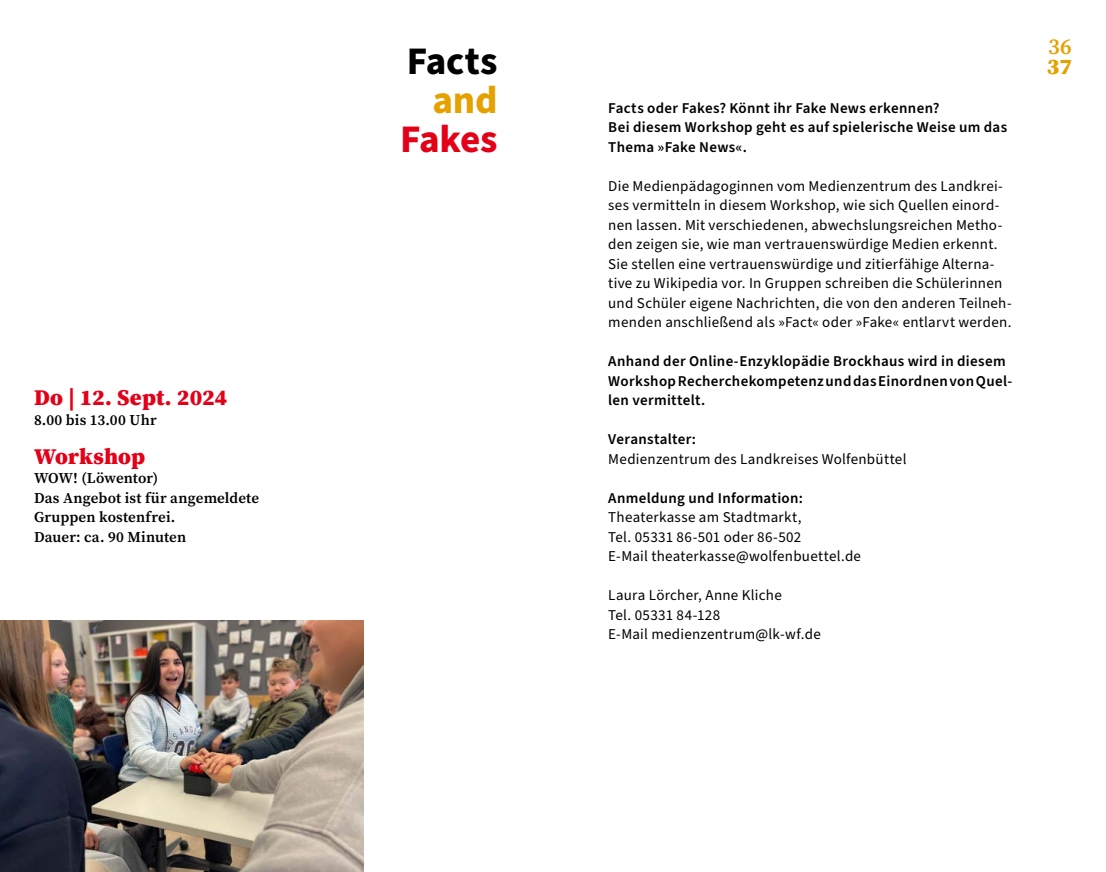
<style>
.page{position:relative;width:1106px;height:872px;background:#fff}
.page>*{position:absolute;margin:0;border:0;box-sizing:border-box;transform-origin:0 0}
.t1{font:700 39px "Source Sans Pro";color:#000}
.t2{font:700 39px "Source Sans Pro";letter-spacing:-.015em;color:#e30018}
.t3{font:700 39px "Source Sans Pro";color:#e5a100}
.t4{font:900 22.5px "Source Serif Pro";letter-spacing:.005em;color:#e30018}
.t5{font:600 22.5px "Source Serif Pro";color:#e5a100}
.t6{font:900 22.5px "Source Serif Pro";color:#e5a100}
.t7{font:15px/19.5px "Source Sans Pro";letter-spacing:.02em;color:#000}
.t8{font:600 15px/19.5px "Source Sans Pro";letter-spacing:.02em;color:#000}
.t9{font:600 15px/19.5px "Source Serif Pro";letter-spacing:.01em;color:#000}
</style>
<div class="page">
<img style="left:0;top:620px;width:363px;height:252px">
<h2 class="t4" style="left:34px;top:382px;width:195px">Do | 12. Sept. 2024</h2>
<p class="t9" style="left:34px;top:410px;width:124px">8.00 bis 13.00 Uhr</p>
<h2 class="t4" style="left:34px;top:440px;width:113px">Workshop</h2>
<p class="t9" style="left:34px;top:468px;width:227px">WOW! (Löwentor)<br>Das Angebot ist für angemeldete<br>Gruppen kostenfrei.<br>Dauer: ca. 90 Minuten</p>
<h1 class="t1" style="left:407px;top:34px;width:92px">Facts</h1>
<h1 class="t3" style="left:432px;top:73px;width:67px">and</h1>
<h1 class="t2" style="left:400px;top:112px;width:99px">Fakes</h1>
<p class="t8" style="left:608px;top:98px;width:400px">Facts oder Fakes? Könnt ihr Fake News erkennen?<br>Bei diesem Workshop geht es auf spielerische Weise um das<br>Thema »Fake News«.</p>
<p class="t7" style="left:608px;top:176px;width:405px">Die Medienpädagoginnen vom Medienzentrum des Landkrei&shy;ses vermitteln in diesem Workshop, wie sich Quellen einord&shy;nen lassen. Mit verschiedenen, abwechslungsreichen Metho&shy;den zeigen sie, wie man vertrauenswürdige Medien erkennt.<br>Sie stellen eine vertrauenswürdige und zitierfähige Alterna&shy;tive zu Wikipedia vor. In Gruppen schreiben die Schülerinnen und Schüler eigene Nachrichten, die von den anderen Teilneh&shy;menden anschließend als »Fact« oder »Fake« entlarvt werden.</p>
<p class="t8" style="left:608px;top:352px;width:405px">Anhand der Online-Enzyklopädie Brockhaus wird in diesem<br>Workshop Recherchekompetenz und das Einordnen von Quel&shy;len vermittelt.</p>
<p class="t8" style="left:608px;top:430px;width:89px">Veranstalter:</p>
<p class="t7" style="left:608px;top:449px;width:300px">Medienzentrum des Landkreises Wolfenbüttel</p>
<p class="t8" style="left:608px;top:488px;width:196px">Anmeldung und Information:</p>
<p class="t7" style="left:608px;top:508px;width:254px">Theaterkasse am Stadtmarkt,<br>Tel. 05331 86-501 oder 86-502<br>E-Mail theaterkasse@wolfenbuettel.de</p>
<p class="t7" style="left:608px;top:586px;width:214px">Laura Lörcher, Anne Kliche<br>Tel. 05331 84-128<br>E-Mail medienzentrum@lk-wf.de</p>
<h2 class="t5" style="left:1048px;top:31px;width:25px">36</h2>
<h2 class="t6" style="left:1047px;top:50px;width:26px">37</h2>
</div>
